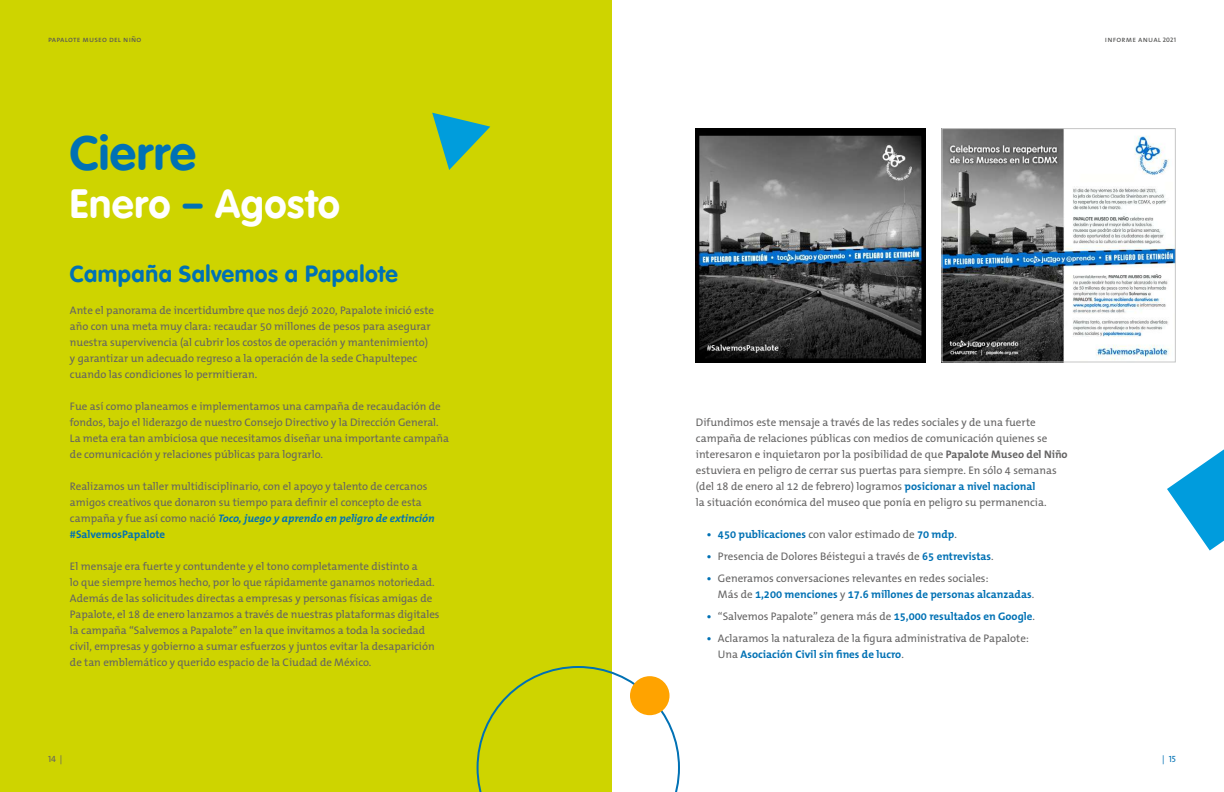
<style>
.page{position:relative;width:1224px;height:792px;background:#fff}
.page>*{position:absolute;margin:0;border:0;box-sizing:border-box;transform-origin:0 0}
.t1{font:700 48px "VAG Rounded LT Pro";letter-spacing:.015em;color:#0071b4}
.t2{font:700 40px "VAG Rounded LT Pro";letter-spacing:.02em;color:#fff}
.t3{font:700 23px "VAG Rounded LT Pro";letter-spacing:.02em;color:#0071b4}
.t4{font:11px/16px "The Mix B W5 Plain";color:#646363}
.t5{font:700 11px "The Mix B W7";color:#0071b4}
.t6{font:italic 700 11px/16px "The Mix B W7";color:#0071b4}
.t7{font:9px "The Mix Regular Caps";color:#0071b4}
.t8{font:9px "The Mix Regular Caps";color:#646363}
.t9{font:8px "The Mix Regular Caps";letter-spacing:.025em;color:#575756}
.s1{color:#0071b4}
.s2{font-family:"The Mix B W5 Plain";font-weight:400;font-style:normal;color:#646363}
.s3{font-style:normal}
.s4{font-family:"The Mix Semi Bold Caps";font-size:6.5px}
.s5{font-family:"The Mix B W7";font-weight:700}
.s6{font-family:"The Mix B W7";font-weight:700;color:#0071b4}
.s7{font-family:"The Mix B W5 Plain";font-weight:400;color:#646363}
</style>
<div class="page">
<div style="left:0;top:0;width:612px;height:792px;background:#ced400"></div>
<img style="left:696px;top:129px;width:230px;height:233px">
<img style="left:944px;top:130px;width:229px;height:230px">
<div style="left:942px;top:128px;width:233px;height:234px;border:1px solid #c6c6c6"></div>
<svg style="left:477px;top:666px;width:203px;height:126px"></svg>
<div style="left:630px;top:676px;width:40px;height:39px;background:#ffa300;border-radius:50%"></div>
<svg style="left:432px;top:113px;width:58px;height:57px"></svg>
<svg style="left:1167px;top:449px;width:57px;height:102px"></svg>
<p class="t9" style="left:48px;top:33px;width:95px">papalote museo del niño</p>
<h1 class="t1" style="left:70px;top:123px;width:127px">Cierre</h1>
<h2 class="t2" style="left:70px;top:179px;width:272px">Enero <span class="s1">–</span> Agosto</h2>
<h3 class="t3" style="left:70px;top:259px;width:329px">Campaña Salvemos a Papalote</h3>
<p class="t4" style="left:70px;top:302px;width:366px">Ante el panorama de incertidumbre que nos dejó 2020, Papalote inició este año con una meta muy clara: recaudar 50 millones de pesos para asegurar nuestra supervivencia (al cubrir los costos de operación y mantenimiento) y garantizar un adecuado regreso a la operación de la sede Chapultepec cuando las condiciones lo permitieran.</p>
<p class="t4" style="left:70px;top:398px;width:381px">Fue así como planeamos e implementamos una campaña de recaudación de fondos, bajo el liderazgo de nuestro Consejo Directivo y la Dirección General.<br>La meta era tan ambiciosa que necesitamos diseñar una importante campaña de comunicación y relaciones públicas para lograrlo.</p>
<p class="t4" style="left:70px;top:478px;width:359px">Realizamos un taller multidisciplinario, con el apoyo y talento de cercanos amigos creativos que donaron su tiempo para definir el concepto de esta</p>
<p class="t6" style="left:70px;top:510px;width:366px"><span class="s2">campaña y fue así como nació</span> Toco, juego y aprendo en peligro de extinción <span class="s3">#SalvemosPapalote</span></p>
<p class="t4" style="left:70px;top:558px;width:371px">El mensaje era fuerte y contundente y el tono completamente distinto a<br>lo que siempre hemos hecho, por lo que rápidamente ganamos notoriedad.<br>Además de las solicitudes directas a empresas y personas físicas amigas de Papalote, el 18 de enero lanzamos a través de nuestras plataformas digitales la campaña “Salvemos a Papalote” en la que invitamos a toda la sociedad civil, empresas y gobierno a sumar esfuerzos y juntos evitar la desaparición de tan emblemático y querido espacio de la Ciudad de México.</p>
<p class="t8" style="left:48px;top:751px;width:16px">14 |</p>
<p class="t9" style="left:1105px;top:33px;width:73px">informe anual <span class="s4">2021</span></p>
<p class="t4" style="left:696px;top:414px;width:373px">Difundimos este mensaje a través de las redes sociales y de una fuerte campaña de relaciones públicas con medios de comunicación quienes se interesaron e inquietaron por la posibilidad de que <span class="s5">Papalote Museo del Niño </span>estuviera en peligro de cerrar sus puertas para siempre. En sólo 4 semanas (del 18 de enero al 12 de febrero) logramos <span class="s6">posicionar a nivel nacional<br></span>la situación económica del museo que ponía en peligro su permanencia.</p>
<p class="t5" style="left:707px;top:527px;width:251px">• 450 publicaciones <span class="s7">con valor estimado de</span> 70 mdp<span class="s7">.</span></p>
<p class="t4" style="left:707px;top:548px;width:288px"><span class="s6">•</span> Presencia de Dolores Béistegui a través de <span class="s6">65 entrevistas</span>.</p>
<p class="t4" style="left:707px;top:570px;width:283px"><span class="s6">•</span> Generamos conversaciones relevantes en redes sociales:</p>
<p class="t5" style="left:718px;top:587px;width:318px"><span class="s7">Más de</span> 1,200 menciones <span class="s7">y</span> 17.6 millones de personas alcanzadas<span class="s7">.</span></p>
<p class="t4" style="left:707px;top:608px;width:330px"><span class="s6">•</span> “Salvemos Papalote” genera más de <span class="s6">15,000 resultados en Google</span>.</p>
<p class="t4" style="left:707px;top:630px;width:324px"><span class="s6">•</span> Aclaramos la naturaleza de la figura administrativa de Papalote:</p>
<p class="t5" style="left:718px;top:647px;width:187px"><span class="s7">Una</span> Asociación Civil sin fines de lucro<span class="s7">.</span></p>
<p class="t7" style="left:1162px;top:751px;width:15px">| 15</p>
</div>
